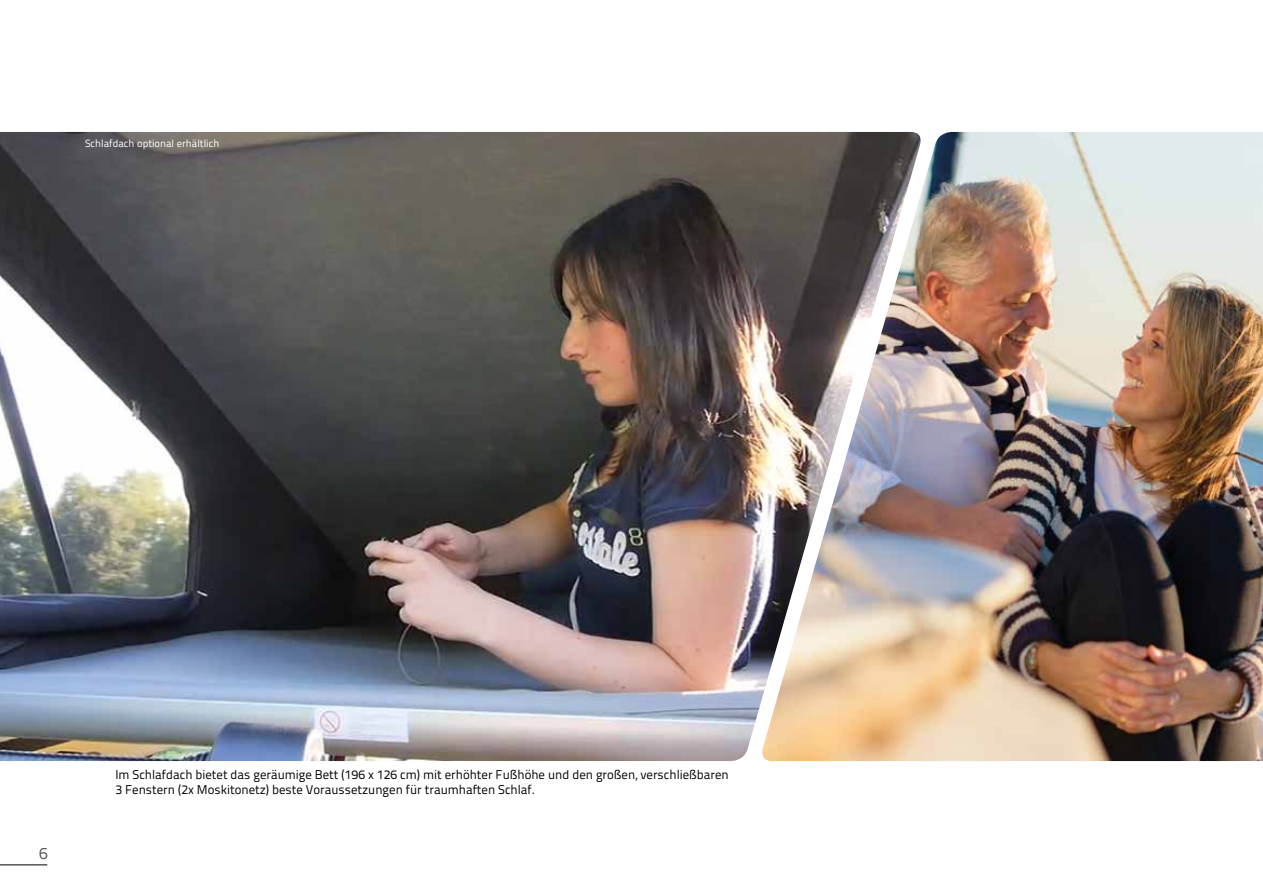
<style>
.page{position:relative;width:1263px;height:893px;background:#fff}
.page>*{position:absolute;margin:0;border:0;box-sizing:border-box;transform-origin:0 0}
.t1{font:16.5px "Titillium Text 22 L";color:#575756}
.t2{font:12.75px/15px "Titillium Text 22 L";color:#000}
.t3{font:10.5px "Titillium Text 22 L";color:#fff}
</style>
<div class="page">
<hr style="left:0;top:864px;width:47px;height:1px;background:#575756">
<img style="left:0;top:132px;width:760px;height:629px">
<img style="left:760px;top:132px;width:503px;height:629px">
<p class="t3" style="left:85px;top:135px;width:136px">Schlafdach optional erhältlich</p>
<p class="t1" style="left:39px;top:841px;width:10px">6</p>
<p class="t2" style="left:115px;top:767px;width:615px">Im Schlafdach bietet das geräumige Bett (196 x 126 cm) mit erhöhter Fußhöhe und den großen, verschließbaren<br>3 Fenstern (2x Moskitonetz) beste Voraussetzungen für traumhaften Schlaf.</p>
</div>
